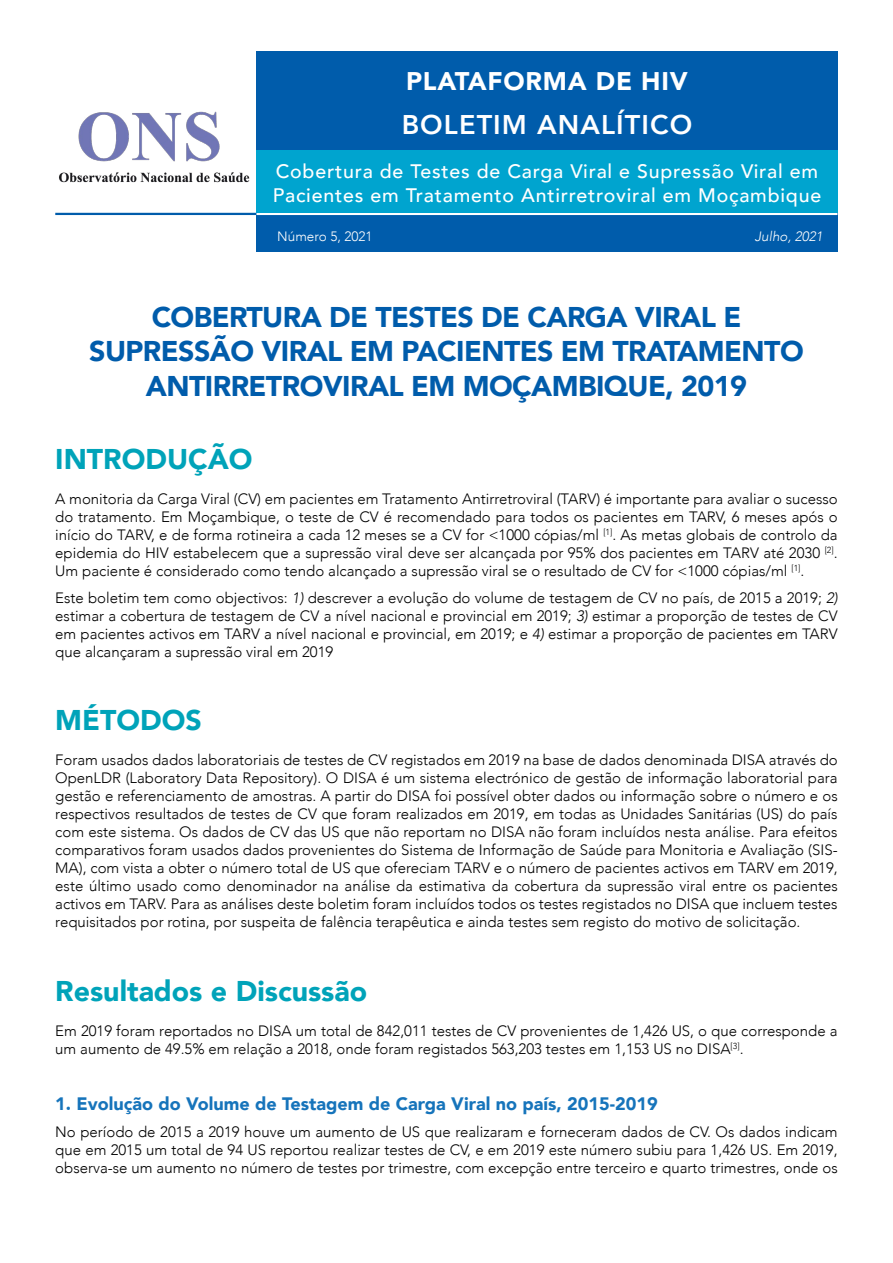
<style>
.page{position:relative;width:893px;height:1263px;background:#fff}
.page>*{position:absolute;margin:0;border:0;box-sizing:border-box;transform-origin:0 0}
.t1{font:900 28.5px "Avenir";letter-spacing:-.02em;color:#005cab}
.t2{font:900 28.5px "Avenir";color:#00a3b9}
.t3{font:800 27px "Avenir";letter-spacing:.04em;color:#fff}
.t4{font:900 25.5px "Avenir";letter-spacing:.03em;color:#fff}
.t5{font:500 19.5px/23.4px "Avenir";letter-spacing:.04em;color:#fff}
.t6{font:900 18px "Avenir";color:#1674bb}
.t7{font:300 15px/18px "Avenir";color:#000;text-align:justify}
.t8{font:300 13.5px "Avenir";color:#fff}
.t9{font:italic 300 13.5px "Avenir";color:#fff}
.s1{font-style:italic}
</style>
<div class="page">
<div style="left:256px;top:51px;width:582px;height:200px;background:#005cab"></div>
<hr style="left:55px;top:213px;width:201px;height:2px;background:#005cab">
<hr style="left:256px;top:213px;width:581px;height:2px;background:#fff">
<div style="left:256px;top:151px;width:581px;height:62px;background:#00a4cf"></div>
<img style="left:59px;top:111px;width:191px;height:72px">
<h3 class="t4" style="left:406px;top:59px;width:283px">PLATAFORMA DE HIV</h3>
<h2 class="t3" style="left:402px;top:103px;width:292px">BOLETIM ANALÍTICO</h2>
<h3 class="t5" style="left:273px;top:159px;width:550px">Cobertura de Testes de Carga Viral e Supressão Viral em<br>Pacientes em Tratamento Antirretroviral em Moçambique</h3>
<p class="t8" style="left:277px;top:229px;width:97px">Número 5, 2021</p>
<p class="t9" style="left:755px;top:229px;width:70px">Julho, 2021</p>
<h1 class="t1" style="left:152px;top:293px;width:519px">CO BERTURA DE TESTES DE CARGA VIRAL</h1>
<h1 class="t1" style="left:723px;top:293px;width:16px">E</h1>
<h1 class="t1" style="left:89px;top:327px;width:54px">SUPRE</h1>
<h1 class="t1" style="left:178px;top:327px;width:119px">SSÃO VIRAL</h1>
<h1 class="t1" style="left:350px;top:327px;width:84px">EM PACIE</h1>
<h1 class="t1" style="left:481px;top:327px;width:167px">NTES EM TRATAME</h1>
<h1 class="t1" style="left:742px;top:327px;width:43px">NTO</h1>
<h1 class="t1" style="left:146px;top:361px;width:61px">ANTIRRETROVIRAL</h1>
<h1 class="t1" style="left:411px;top:361px;width:337px">EM MOÇAM BIQUE, 2019</h1>
<h1 class="t2" style="left:55px;top:435px;width:133px">INTRODUÇÃ</h1>
<h1 class="t2" style="left:229px;top:435px;width:25px">O</h1>
<p class="t7" style="left:55px;top:490px;width:784px">A monitoria da Carga Viral (CV) em pacientes em Tratamento Antirretroviral (TARV) é importante para avaliar o sucesso do tratamento. Em Moçambique, o teste de CV é recomendado para todos os pacientes em TARV, 6 meses após o início do TARV, e de forma rotineira a cada 12 meses se a CV for &lt;1000 cópias/ml <sup>[1]</sup>. As metas globais de controlo da epidemia do HIV estabelecem que a supressão viral deve ser alcançada por 95% dos pacientes em TARV até 2030 <sup>[2]</sup>.<br>Um paciente é considerado como tendo alcançado a supressão viral se o resultado de CV for &lt;1000 cópias/ml <sup>[1]</sup>.</p>
<p class="t7" style="left:55px;top:588px;width:784px">Este boletim tem como objectivos: <span class="s1">1)</span> descrever a evolução do volume de testagem de CV no país, de 2015 a 2019; <span class="s1">2) </span>estimar a cobertura de testagem de CV a nível nacional e provincial em 2019; <span class="s1">3)</span> estimar a proporção de testes de CV em pacientes activos em TARV a nível nacional e provincial, em 2019; e <span class="s1">4)</span> estimar a proporção de pacientes em TARV que alcançaram a supressão viral em 2019</p>
<h1 class="t2" style="left:55px;top:696px;width:146px">MÉTODOS</h1>
<p class="t7" style="left:55px;top:751px;width:784px">Foram usados dados laboratoriais de testes de CV registados em 2019 na base de dados denominada DISA através do OpenLDR (Laboratory Data Repository). O DISA é um sistema electrónico de gestão de informação laboratorial para gestão e referenciamento de amostras. A partir do DISA foi possível obter dados ou informação sobre o número e os respectivos resultados de testes de CV que foram realizados em 2019, em todas as Unidades Sanitárias (US) do país com este sistema. Os dados de CV das US que não reportam no DISA não foram incluídos nesta análise. Para efeitos comparativos foram usados dados provenientes do Sistema de Informação de Saúde para Monitoria e Avaliação (SIS-MA), com vista a obter o número total de US que ofereciam TARV e o número de pacientes activos em TARV em 2019, este último usado como denominador na análise da estimativa da cobertura da supressão viral entre os pacientes activos em TARV. Para as análises deste boletim foram incluídos todos os testes registados no DISA que incluem testes requisitados por rotina, por suspeita de falência terapêutica e ainda testes sem registo do motivo de solicitação.</p>
<h1 class="t2" style="left:55px;top:966px;width:313px">RESULTADOS E DISCUSSÃO</h1>
<p class="t7" style="left:55px;top:1021px;width:784px">Em 2019 foram reportados no DISA um total de 842,011 testes de CV provenientes de 1,426 US, o que corresponde a um aumento de 49.5% em relação a 2018, onde foram registados 563,203 testes em 1,153 US no DISA<sup>[3]</sup>.</p>
<p class="t6" style="left:55px;top:1088px;width:604px">1. EVOLUÇÃO DO VOLUME DE TESTAGEM DE CARGA VIRAL NO PAÍS, 2015-2019</p>
<p class="t7" style="left:55px;top:1122px;width:784px">No período de 2015 a 2019 houve um aumento de US que realizaram e forneceram dados de CV. Os dados indicam que em 2015 um total de 94 US reportou realizar testes de CV, e em 2019 este número subiu para 1,426 US. Em 2019, observa-se um aumento no número de testes por trimestre, com excepção entre terceiro e quarto trimestres, onde os</p>
</div>
